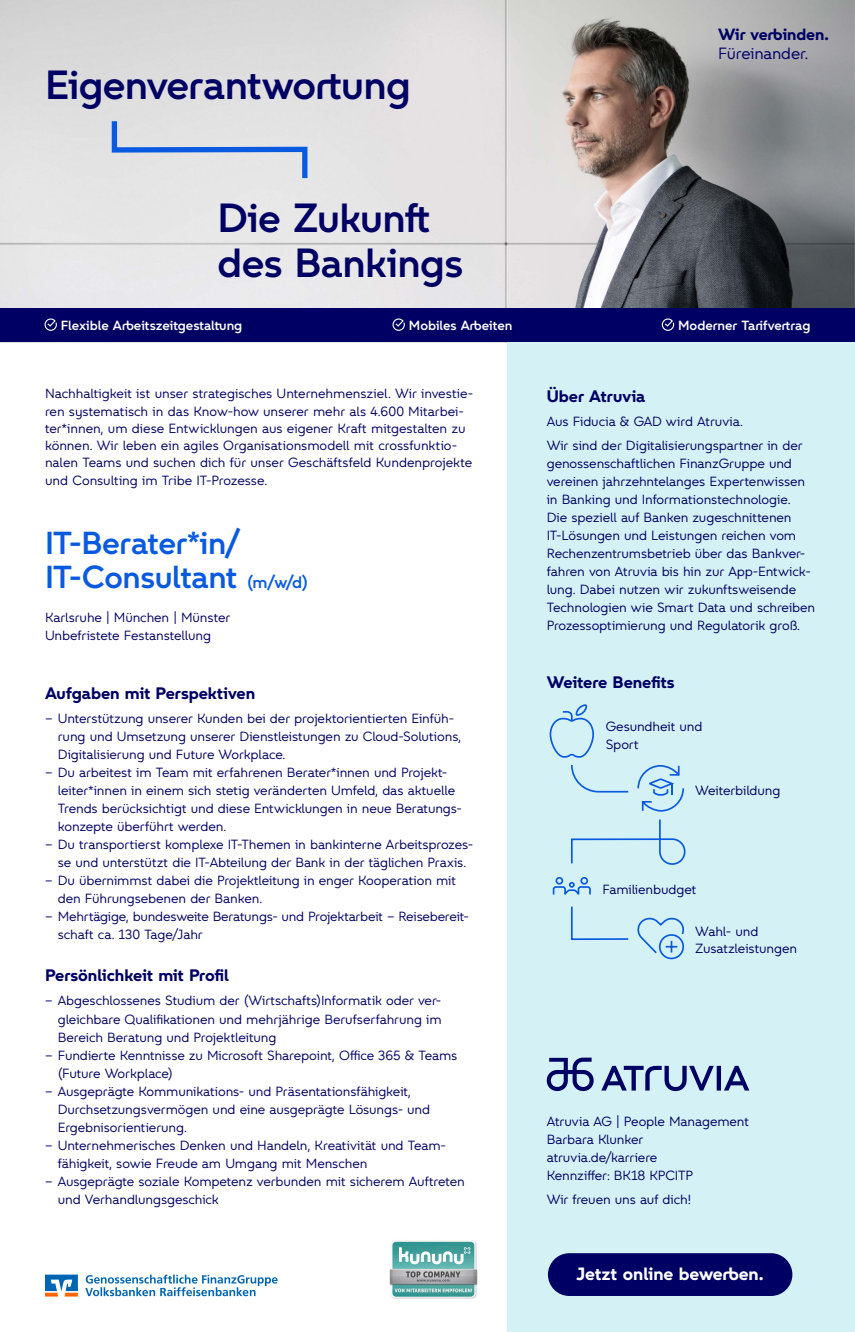
<style>
.page{position:relative;width:855px;height:1332px;background:#fff}
.page>*{position:absolute;margin:0;border:0;box-sizing:border-box;transform-origin:0 0}
.t1{font:500 41.25px/45.1px "VIA Type";letter-spacing:-.015em;color:#000064}
.t2{font:500 32.25px/34.5px "VIA Type";letter-spacing:-.015em;color:#0a5ae1}
.t3{font:700 18.08px "VIA Type";letter-spacing:-.005em;color:#fff}
.t4{font:700 16.88px "VIA Type";color:#000064}
.t5{font:700 16.5px "VIA Type";letter-spacing:-.005em;color:#000064}
.t6{font:16.5px "VIA Type";letter-spacing:-.015em;color:#000064}
.t7{font:13.5px/18px "VIA Type";letter-spacing:-.01em;color:#000064}
.t8{font:500 13.5px "VIA Type";letter-spacing:-.005em;color:#fff}
.s1{font-size:16.88px}
</style>
<div class="page">
<img style="left:0;top:0;width:855px;height:308px">
<svg style="left:109px;top:116px;width:201px;height:67px;background:#ced6e3"></svg>
<div style="left:508px;top:342px;width:347px;height:989px;background:#d4f2f5"></div>
<div style="left:0;top:308px;width:855px;height:34px;background:#000064"></div>
<svg style="left:44px;top:318px;width:13px;height:13px"></svg>
<svg style="left:392px;top:318px;width:13px;height:13px"></svg>
<svg style="left:661px;top:318px;width:14px;height:13px"></svg>
<svg style="left:571px;top:906px;width:58px;height:34px"></svg>
<svg style="left:549px;top:704px;width:137px;height:161px"></svg>
<svg style="left:637px;top:917px;width:48px;height:43px"></svg>
<svg style="left:552px;top:876px;width:39px;height:19px"></svg>
<img style="left:389px;top:1240px;width:89px;height:59px">
<div style="left:548px;top:1252px;width:244px;height:43px;background:#000064;border-radius:21px"></div>
<svg style="left:85px;top:1274px;width:193px;height:22px"></svg>
<svg style="left:45px;top:1274px;width:33px;height:22px"></svg>
<svg style="left:601px;top:1065px;width:148px;height:25px"></svg>
<svg style="left:547px;top:1057px;width:47px;height:33px"></svg>
<h1 class="t1" style="left:45px;top:61px;width:367px">Eigenverantwortung</h1>
<h1 class="t1" style="left:218px;top:194px;width:247px">Die Zukunft des Bankings</h1>
<p class="t5" style="left:718px;top:23px;width:112px">Wir verbinden.</p>
<p class="t6" style="left:718px;top:43px;width:92px">Füreinander.</p>
<p class="t8" style="left:61px;top:316px;width:183px">Flexible Arbeitszeitgestaltung</p>
<p class="t8" style="left:409px;top:316px;width:105px">Mobiles Arbeiten</p>
<p class="t8" style="left:678px;top:316px;width:134px">Moderner Tarifvertrag</p>
<p class="t7" style="left:45px;top:385px;width:429px;line-height:17.2px">Nachhaltigkeit ist unser strategisches Unternehmensziel. Wir investie&shy;ren systematisch in das Know-how unserer mehr als 4.600 Mitarbei&shy;ter*innen, um diese Entwicklungen aus eigener Kraft mitgestalten zu können. Wir leben ein agiles Organisationsmodell mit crossfunktio&shy;nalen Teams und suchen dich für unser Geschäftsfeld Kundenprojekte und Consulting im Tribe IT-Prozesse.</p>
<h2 class="t2" style="left:45px;top:524px;width:265px">IT-Berater*in/<br>IT-Consultant <span class="s1">(m/w/d)</span></h2>
<p class="t7" style="left:45px;top:608px;width:187px;line-height:17.6px">Karlsruhe | München | Münster<br>Unbefristete Festanstellung</p>
<p class="t4" style="left:45px;top:682px;width:212px">Aufgaben mit Perspektiven</p>
<p class="t7" style="left:58px;top:708px;width:405px;text-indent:-13px">– Unterstützung unserer Kunden bei der projektorientierten Einfüh&shy;rung und Umsetzung unserer Dienstleistungen zu Cloud-Solutions,<br>Digitalisierung und Future Workplace.</p>
<p class="t7" style="left:58px;top:762px;width:406px;text-indent:-13px">– Du arbeitest im Team mit erfahrenen Berater*innen und Projekt&shy;leiter*innen in einem sich stetig veränderten Umfeld, das aktuelle Trends berücksichtigt und diese Entwicklungen in neue Beratungs&shy;konzepte überführt werden.</p>
<p class="t7" style="left:45px;top:834px;width:430px;text-align:center">– Du transportierst komplexe IT-Themen in bankinterne Arbeitsprozes&shy;se und unterstützt die IT-Abteilung der Bank in der täglichen Praxis.</p>
<p class="t7" style="left:58px;top:870px;width:400px;text-indent:-13px">– Du übernimmst dabei die Projektleitung in enger Kooperation mit den Führungsebenen der Banken.</p>
<p class="t7" style="left:58px;top:906px;width:413px;text-indent:-13px">– Mehrtägige, bundesweite Beratungs- und Projektarbeit – Reisebereit&shy;schaft ca. 130 Tage/Jahr</p>
<p class="t4" style="left:45px;top:964px;width:186px">Persönlichkeit mit Profil</p>
<p class="t7" style="left:58px;top:991px;width:385px;text-align:justify;text-indent:-13px">– Abgeschlossenes Studium der (Wirtschafts)Informatik oder ver&shy;gleichbare Qualifikationen und mehrjährige Berufserfahrung im Bereich Beratung und Projektleitung</p>
<p class="t7" style="left:58px;top:1045px;width:401px;text-indent:-13px">– Fundierte Kenntnisse zu Microsoft Sharepoint, Office 365 &amp; Teams (Future Workplace)</p>
<p class="t7" style="left:58px;top:1081px;width:374px;text-indent:-13px">– Ausgeprägte Kommunikations- und Präsentationsfähigkeit,<br>Durchsetzungsvermögen und eine ausgeprägte Lösungs- und<br>Ergebnisorientierung.</p>
<p class="t7" style="left:58px;top:1135px;width:388px;text-indent:-13px">– Unternehmerisches Denken und Handeln, Kreativität und Team&shy;fähigkeit, sowie Freude am Umgang mit Menschen</p>
<p class="t7" style="left:58px;top:1171px;width:409px;text-indent:-13px">– Ausgeprägte soziale Kompetenz verbunden mit sicherem Auftreten und Verhandlungsgeschick</p>
<p class="t4" style="left:547px;top:385px;width:100px">Über Atruvia</p>
<p class="t7" style="left:547px;top:409px;width:257px;line-height:24px">Aus Fiducia &amp; GAD wird Atruvia.<br>Wir sind der Digitalisierungspartner in der</p>
<p class="t7" style="left:547px;top:454px;width:270px">genossenschaftlichen FinanzGruppe und vereinen jahrzehntelanges Expertenwissen in Banking und Informationstechnologie.<br>Die speziell auf Banken zugeschnittenen IT-Lösungen und Leistungen reichen vom Rechenzentrumsbetrieb über das Bankver&shy;fahren von Atruvia bis hin zur App-Entwick&shy;lung. Dabei nutzen wir zukunftsweisende Technologien wie Smart Data und schreiben Prozessoptimierung und Regulatorik groß.</p>
<p class="t4" style="left:547px;top:671px;width:129px">Weitere Benefits</p>
<p class="t7" style="left:606px;top:717px;width:98px;line-height:17.2px">Gesundheit und<br>Sport</p>
<p class="t7" style="left:695px;top:780px;width:87px">Weiterbildung</p>
<p class="t7" style="left:602px;top:880px;width:96px">Familienbudget</p>
<p class="t7" style="left:695px;top:922px;width:103px;line-height:17.2px">Wahl- und<br>Zusatzleistungen</p>
<p class="t7" style="left:547px;top:1111px;width:204px">Atruvia AG | People Management<br>Barbara Klunker atruvia.de/karriere<br>Kennziffer: BK18 KPCITP</p>
<p class="t7" style="left:547px;top:1189px;width:146px">Wir freuen uns auf dich!</p>
<h3 class="t3" style="left:577px;top:1262px;width:189px">Jetzt online bewerben.</h3>
</div>
